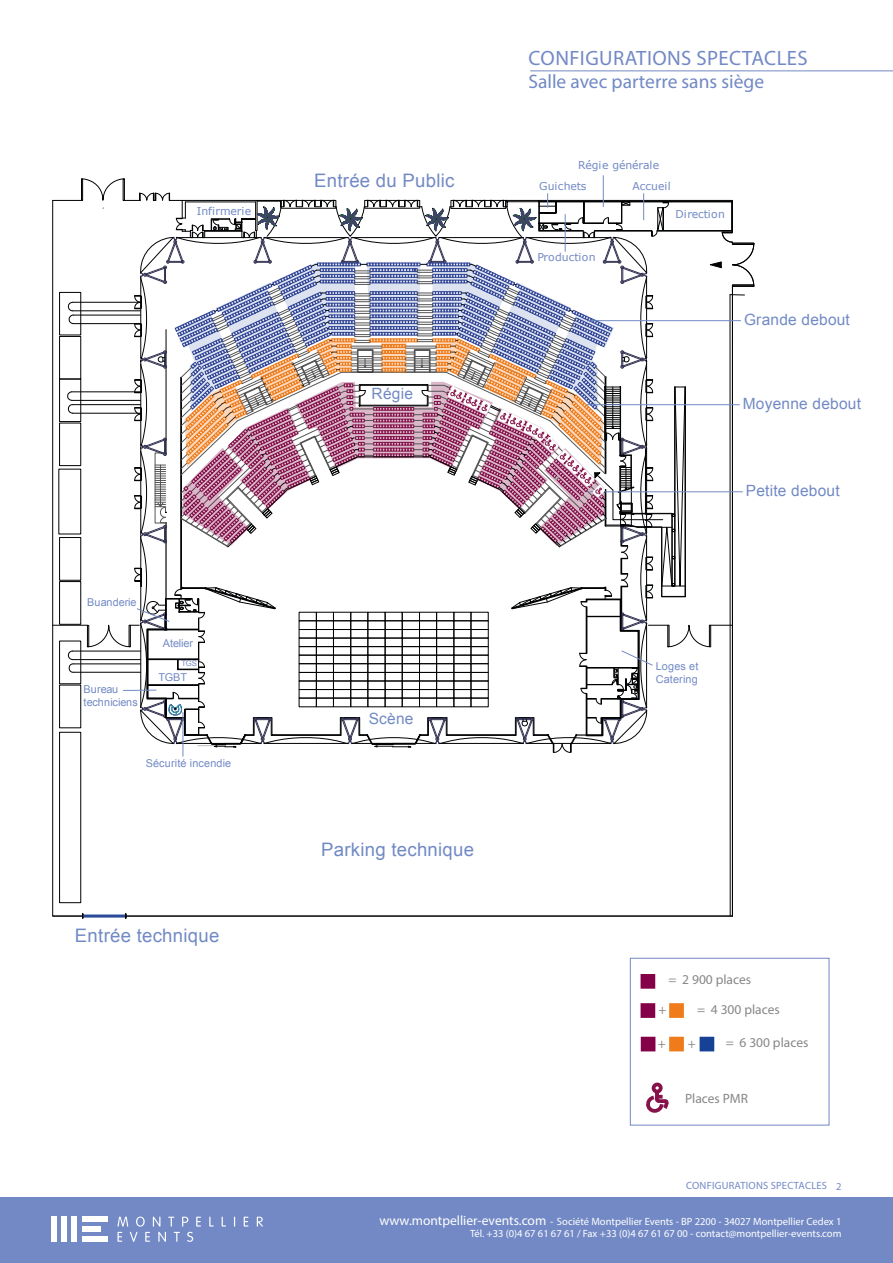
<style>
.page{position:relative;width:893px;height:1263px;background:#fff}
.page>*{position:absolute;margin:0;border:0;box-sizing:border-box;transform-origin:0 0}
.t1{font:20.85px "Myriad Pro";letter-spacing:.02em;color:#7289c5}
.t2{font:19.5px "Myriad Pro";color:#7289c5}
.t3{font:18.6px "Arial";letter-spacing:.015em;color:#7189c4}
.t4{font:15.45px "Arial";letter-spacing:.015em;color:#7189c4}
.t5{font:13.5px "Myriad Pro";color:#878787}
.t6{font:10.8px/13px "Arial";letter-spacing:.015em;color:#7189c4}
.t7{font:10.8px "Verdana";color:#7189c4}
.t8{font:10.8px "Arial";letter-spacing:-.01em;color:#7189c4}
.t9{font:10.5px/12.3px "Myriad Pro";color:#fff;text-align:right}
.t10{font:10.5px "Myriad Pro";letter-spacing:.02em;color:#7289c5}
.t11{font:7.8px "Arial";color:#7189c4}
.s1{font-size:13.5px}
</style>
<div class="page">
<div style="left:0;top:1197px;width:893px;height:66px;background:#7289c5"></div>
<div style="left:51px;top:1216px;width:5px;height:26px;background:#fff"></div>
<div style="left:61px;top:1216px;width:5px;height:26px;background:#fff"></div>
<div style="left:71px;top:1216px;width:5px;height:26px;background:#fff"></div>
<div style="left:82px;top:1226px;width:18px;height:6px;background:#fff"></div>
<svg style="left:117px;top:1216px;width:11px;height:10px"></svg>
<svg style="left:136px;top:1216px;width:9px;height:10px"></svg>
<svg style="left:153px;top:1216px;width:7px;height:10px"></svg>
<svg style="left:168px;top:1217px;width:6px;height:9px"></svg>
<svg style="left:182px;top:1217px;width:6px;height:9px"></svg>
<svg style="left:196px;top:1217px;width:5px;height:9px"></svg>
<svg style="left:209px;top:1216px;width:5px;height:10px"></svg>
<svg style="left:222px;top:1216px;width:4px;height:10px"></svg>
<svg style="left:244px;top:1217px;width:4px;height:9px"></svg>
<svg style="left:257px;top:1217px;width:6px;height:9px"></svg>
<svg style="left:117px;top:1232px;width:5px;height:10px"></svg>
<svg style="left:130px;top:1232px;width:7px;height:10px"></svg>
<svg style="left:145px;top:1232px;width:5px;height:10px"></svg>
<svg style="left:158px;top:1232px;width:8px;height:10px"></svg>
<svg style="left:174px;top:1232px;width:6px;height:10px"></svg>
<svg style="left:187px;top:1232px;width:6px;height:10px"></svg>
<div style="left:82px;top:1216px;width:25px;height:6px;background:#fff"></div>
<div style="left:82px;top:1236px;width:25px;height:6px;background:#fff"></div>
<hr style="left:530px;top:70px;width:363px;height:1px;background:#7289c5">
<div style="left:630px;top:958px;width:199px;height:167px;background:#fff;border:1px solid #7289c5"></div>
<div style="left:700px;top:1037px;width:14px;height:14px;background:#164194"></div>
<div style="left:641px;top:974px;width:14px;height:15px;background:#840047"></div>
<div style="left:641px;top:1037px;width:14px;height:14px;background:#840047"></div>
<div style="left:669px;top:1003px;width:15px;height:15px;background:#ef7b1b;border:4px solid #ef7b1b"></div>
<div style="left:641px;top:1003px;width:14px;height:15px;background:#840047;border:4px solid #840047"></div>
<div style="left:669px;top:1037px;width:15px;height:14px;background:#ef7b1b;border:4px solid #ef7b1b"></div>
<svg style="left:646px;top:1082px;width:23px;height:31px"></svg>
<svg style="left:52px;top:200px;width:680px;height:716px"></svg>
<div style="left:59px;top:732px;width:22px;height:171px;border:1px solid #010203"></div>
<hr style="left:53px;top:916px;width:679px;height:1px;background:#010203">
<svg style="left:82px;top:914px;width:44px;height:4px"></svg>
<hr style="left:732px;top:286px;width:1px;height:630px;background:#010203">
<hr style="left:730px;top:295px;width:1px;height:621px;background:#010203">
<hr style="left:183px;top:712px;width:1px;height:44px;background:#7189c4">
<svg style="left:53px;top:175px;width:701px;height:578px"></svg>
<p class="t7" style="left:197px;top:203px;width:56px">Infirmerie</p>
<p class="t6" style="left:87px;top:595px;width:51px">Buanderie</p>
<p class="t6" style="left:84px;top:682px;width:56px">Bureau techniciens</p>
<p class="t8" style="left:163px;top:636px;width:32px">Atelier</p>
<p class="t11" style="left:181px;top:658px;width:17px">TGS</p>
<p class="t6" style="left:159px;top:671px;width:30px">TGBT</p>
<p class="t6" style="left:146px;top:757px;width:87px">Sécurité incendie</p>
<h3 class="t3" style="left:75px;top:923px;width:146px">Entrée technique</h3>
<h1 class="t1" style="left:529px;top:45px;width:281px">CONFIGURATIONS SPECTACLES</h1>
<h2 class="t2" style="left:528px;top:69px;width:237px">Salle avec parterre sans siège</h2>
<h3 class="t3" style="left:314px;top:168px;width:142px">Entrée du Public</h3>
<h3 class="t4" style="left:372px;top:383px;width:43px">Régie</h3>
<p class="t7" style="left:578px;top:158px;width:83px">Régie générale</p>
<p class="t7" style="left:539px;top:179px;width:49px">Guichets</p>
<p class="t7" style="left:537px;top:249px;width:60px">Production</p>
<p class="t7" style="left:632px;top:179px;width:40px">Accueil</p>
<p class="t7" style="left:675px;top:206px;width:51px">Direction</p>
<h3 class="t4" style="left:744px;top:309px;width:107px">Grande debout</h3>
<h3 class="t4" style="left:743px;top:393px;width:120px">Moyenne debout</h3>
<h3 class="t4" style="left:746px;top:480px;width:95px">Petite debout</h3>
<h3 class="t4" style="left:369px;top:708px;width:46px">Scène</h3>
<h3 class="t3" style="left:321px;top:837px;width:154px">Parking technique</h3>
<p class="t6" style="left:656px;top:660px;width:44px">Loges et<br>Catering</p>
<p class="t5" style="left:668px;top:971px;width:84px">= 2 900 places</p>
<p class="t5" style="left:697px;top:1001px;width:84px">= 4 300 places</p>
<p class="t5" style="left:726px;top:1034px;width:84px">= 6 300 places</p>
<p class="t5" style="left:658px;top:1001px;width:10px">+</p>
<p class="t5" style="left:658px;top:1035px;width:10px">+</p>
<p class="t5" style="left:688px;top:1035px;width:10px">+</p>
<p class="t5" style="left:685px;top:1090px;width:64px">Places PMR</p>
<p class="t10" style="left:686px;top:1179px;width:143px">CONFIGURATIONS SPECTACLES</p>
<p class="t10" style="left:836px;top:1180px;width:7px">2</p>
<p class="t9" style="left:379px;top:1215px;width:464px"><span class="s1">www.montpellier-events.com</span> - Société Montpellier Events - BP 2200 - 34027 Montpellier Cedex 1<br>Tél. +33 (0)4 67 61 67 61 / Fax +33 (0)4 67 61 67 00 - contact@montpellier-events.com</p>
</div>
